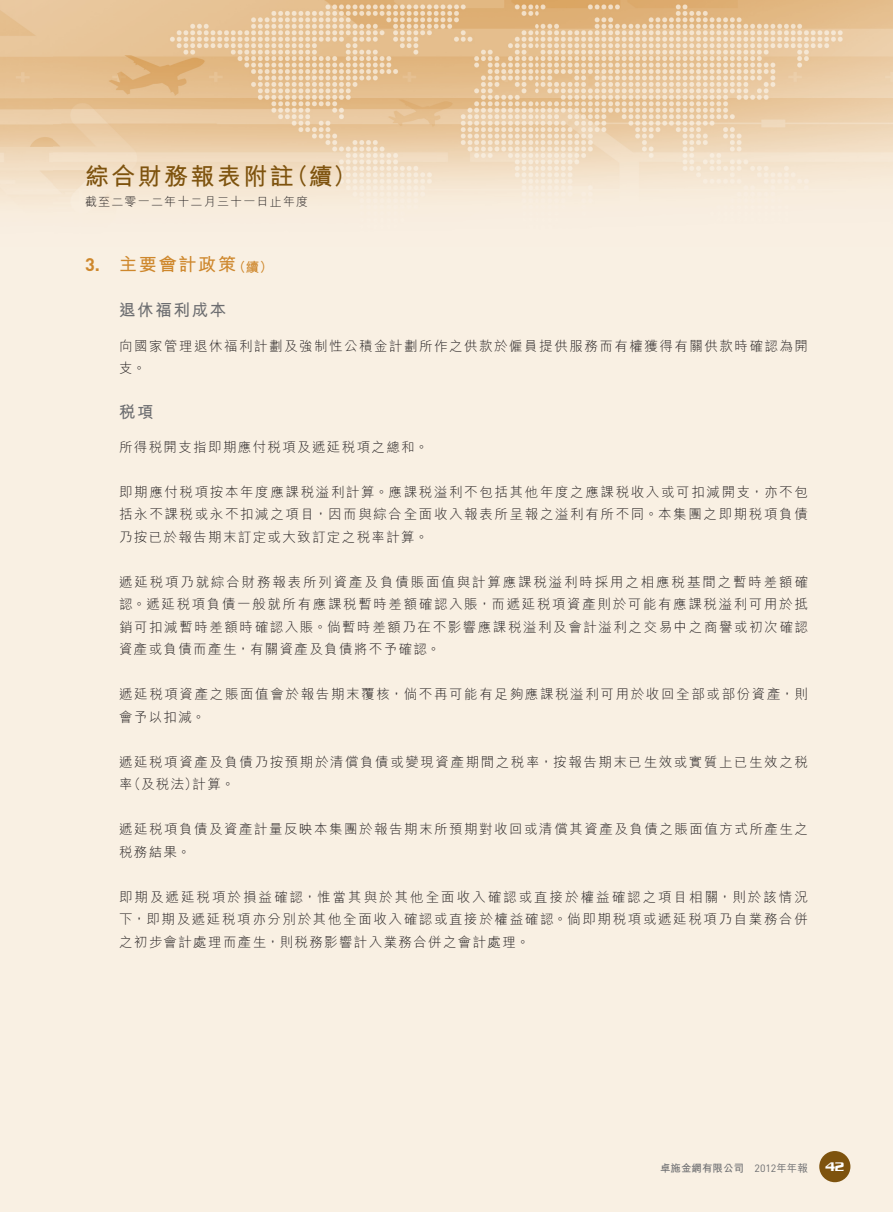
<style>
.page{position:relative;width:893px;height:1212px;background:#f9f0e3}
.page>*{position:absolute;margin:0;border:0;box-sizing:border-box;transform-origin:0 0}
.t1{font:700 24px "M Hei HK";letter-spacing:.1em;color:#7e530e}
.t2{font:700 18px "M Hei HK";letter-spacing:.1em;color:#ce872c}
.t3{font:700 16.5px "M Hei HK";letter-spacing:.1em;color:#6c6d70}
.t4{font:300 13.5px/22.5px "M Hei HK";letter-spacing:.11em;color:#231f20}
.t5{font:500 13.5px "Serpentine Std";color:#fff}
.t6{font:300 12px "M Hei HK";letter-spacing:.1em;color:#231f20}
.t7{font:700 10.5px "M Hei HK";color:#6c6d70}
.s1{font-family:"DIN Pro"}
.s2{font-size:13.5px}
.s3{font-family:"DIN Pro";font-weight:400}
.s4{font-weight:500}
</style>
<div class="page">
<img style="left:0;top:0;width:893px;height:207px">
<div style="left:819px;top:1151px;width:31px;height:31px;background:#7e530e;border-radius:50%"></div>
<h1 class="t1" style="left:85px;top:167px;width:273px">綜合財務報表附註（續）</h1>
<p class="t6" style="left:85px;top:197px;width:225px">截至二零一二年十二月三十一日止年度</p>
<h2 class="t2" style="left:85px;top:258px;width:189px"><span class="s1">3.</span> 主要會計政策<span class="s2">（續）</span></h2>
<p class="t3" style="left:119px;top:304px;width:109px">退休福利成本</p>
<p class="t4" style="left:119px;top:336px;width:690px">向國家管理退休福利計劃及強制性公積金計劃所作之供款於僱員提供服務而有權獲得有關供款時確認為開支。</p>
<p class="t3" style="left:119px;top:405px;width:36px">稅項</p>
<p class="t4" style="left:119px;top:437px;width:311px">所得稅開支指即期應付稅項及遞延稅項之總和。</p>
<p class="t4" style="left:119px;top:482px;width:690px;text-align:justify">即期應付稅項按本年度應課稅溢利計算。應課稅溢利不包括其他年度之應課稅收入或可扣減開支，亦不包括永不課稅或永不扣減之項目，因而與綜合全面收入報表所呈報之溢利有所不同。本集團之即期稅項負債乃按已於報告期末訂定或大致訂定之稅率計算。</p>
<p class="t4" style="left:119px;top:572px;width:690px;text-align:justify">遞延稅項乃就綜合財務報表所列資產及負債賬面值與計算應課稅溢利時採用之相應稅基間之暫時差額確認。遞延稅項負債一般就所有應課稅暫時差額確認入賬，而遞延稅項資產則於可能有應課稅溢利可用於抵銷可扣減暫時差額時確認入賬。倘暫時差額乃在不影響應課稅溢利及會計溢利之交易中之商譽或初次確認資產或負債而產生，有關資產及負債將不予確認。</p>
<p class="t4" style="left:119px;top:685px;width:690px">遞延稅項資產之賬面值會於報告期末覆核，倘不再可能有足夠應課稅溢利可用於收回全部或部份資產，則會予以扣減。</p>
<p class="t4" style="left:119px;top:752px;width:690px">遞延稅項資產及負債乃按預期於清償負債或變現資產期間之稅率，按報告期末已生效或實質上已生效之稅率（及稅法）計算。</p>
<p class="t4" style="left:119px;top:820px;width:690px">遞延稅項負債及資產計量反映本集團於報告期末所預期對收回或清償其資產及負債之賬面值方式所產生之稅務結果。</p>
<p class="t4" style="left:119px;top:887px;width:690px;text-align:justify">即期及遞延稅項於損益確認，惟當其與於其他全面收入確認或直接於權益確認之項目相關，則於該情況下，即期及遞延稅項亦分別於其他全面收入確認或直接於權益確認。倘即期稅項或遞延稅項乃自業務合併之初步會計處理而產生，則稅務影響計入業務合併之會計處理。</p>
<p class="t7" style="left:660px;top:1164px;width:149px">卓施金網有限公司 <span class="s3">2012</span><span class="s4">年年報</span></p>
<p class="t5" style="left:825px;top:1163px;width:21px">42</p>
</div>
